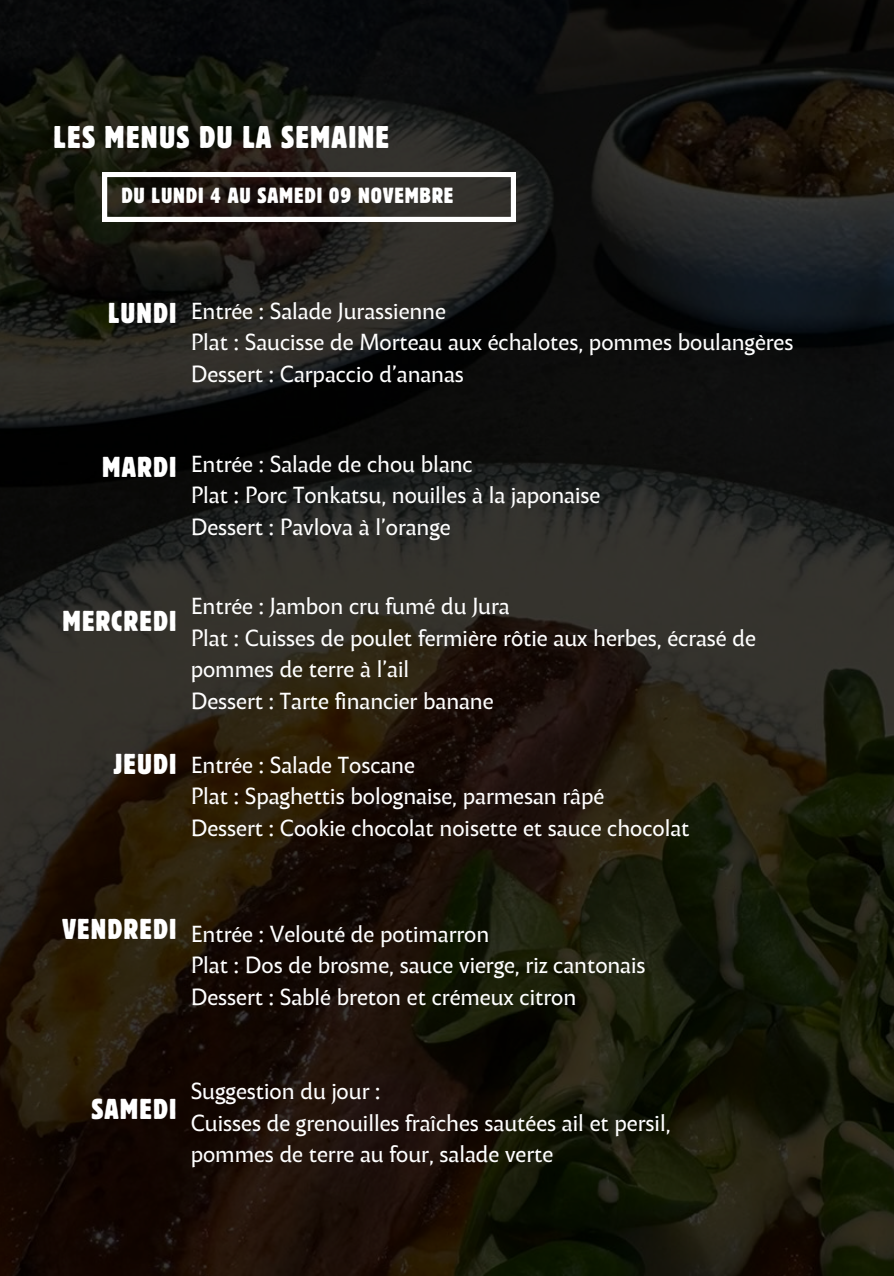
<style>
.page{position:relative;width:894px;height:1276px;background:#fff}
.page>*{position:absolute;margin:0;border:0;box-sizing:border-box;transform-origin:0 0}
.t1{font:condensed 31.05px "Block W1 G";letter-spacing:.04em;color:#fff}
.t2{font:condensed 28.5px "Block W1 G";letter-spacing:.04em;color:#fff}
.t3{font:22.5px/31.5px "Malik";color:#fff}
.t4{font:condensed 21.75px "Block W1 G";letter-spacing:.04em;color:#fff}
</style>
<div class="page">
<img style="left:0;top:0;width:893px;height:1276px">
<svg style="left:103px;top:173px;width:412px;height:48px"></svg>
<h2 class="t1" style="left:54px;top:117px;width:337px">LES MENUS DU LA SEMAINE</h2>
<h1 class="t4" style="left:121px;top:181px;width:333px">DU LUNDI 4 AU SAMEDI 09 NOVEMBRE</h1>
<p class="t2" style="left:108px;top:294px;width:70px">LUNDI</p>
<h1 class="t3" style="left:191px;top:297px;width:256px">Entrée : Salade Jurassienne</h1>
<p class="t3" style="left:191px;top:329px;width:604px">Plat : Saucisse de Morteau aux échalotes, pommes boulangères</p>
<p class="t3" style="left:191px;top:360px;width:274px">Dessert : Carpaccio d’ananas</p>
<p class="t2" style="left:102px;top:448px;width:76px">MARDI</p>
<h1 class="t3" style="left:191px;top:450px;width:283px">Entrée : Salade de chou blanc</h1>
<p class="t3" style="left:191px;top:482px;width:411px">Plat : Porc Tonkatsu, nouilles à la japonaise</p>
<p class="t3" style="left:191px;top:513px;width:261px">Dessert : Pavlova à l’orange</p>
<p class="t2" style="left:62px;top:602px;width:115px">MERCREDI</p>
<h1 class="t3" style="left:191px;top:593px;width:320px">Entrée : Jambon cru fumé du Jura</h1>
<h1 class="t3" style="left:191px;top:624px;width:566px">Plat : Cuisses de poulet fermière rôtie aux herbes, écrasé de pommes de terre à l’ail</h1>
<p class="t3" style="left:191px;top:687px;width:304px">Dessert : Tarte financier banane</p>
<p class="t2" style="left:113px;top:746px;width:64px">JEUDI</p>
<p class="t3" style="left:191px;top:751px;width:225px">Entrée : Salade Toscane</p>
<p class="t3" style="left:191px;top:783px;width:415px">Plat : Spaghettis bolognaise, parmesan râpé</p>
<p class="t3" style="left:191px;top:814px;width:500px">Dessert : Cookie chocolat noisette et sauce chocolat</p>
<p class="t2" style="left:62px;top:911px;width:115px">VENDREDI</p>
<h1 class="t3" style="left:191px;top:920px;width:300px">Entrée : Velouté de potimarron</h1>
<p class="t3" style="left:191px;top:951px;width:456px">Plat : Dos de brosme, sauce vierge, riz cantonais</p>
<p class="t3" style="left:191px;top:983px;width:387px">Dessert : Sablé breton et crémeux citron</p>
<p class="t2" style="left:91px;top:1090px;width:86px">SAMEDI</p>
<h1 class="t3" style="left:191px;top:1078px;width:191px">Suggestion du jour :</h1>
<p class="t3" style="left:191px;top:1109px;width:481px">Cuisses de grenouilles fraîches sautées ail et persil,</p>
<p class="t3" style="left:191px;top:1141px;width:364px">pommes de terre au four, salade verte</p>
</div>
